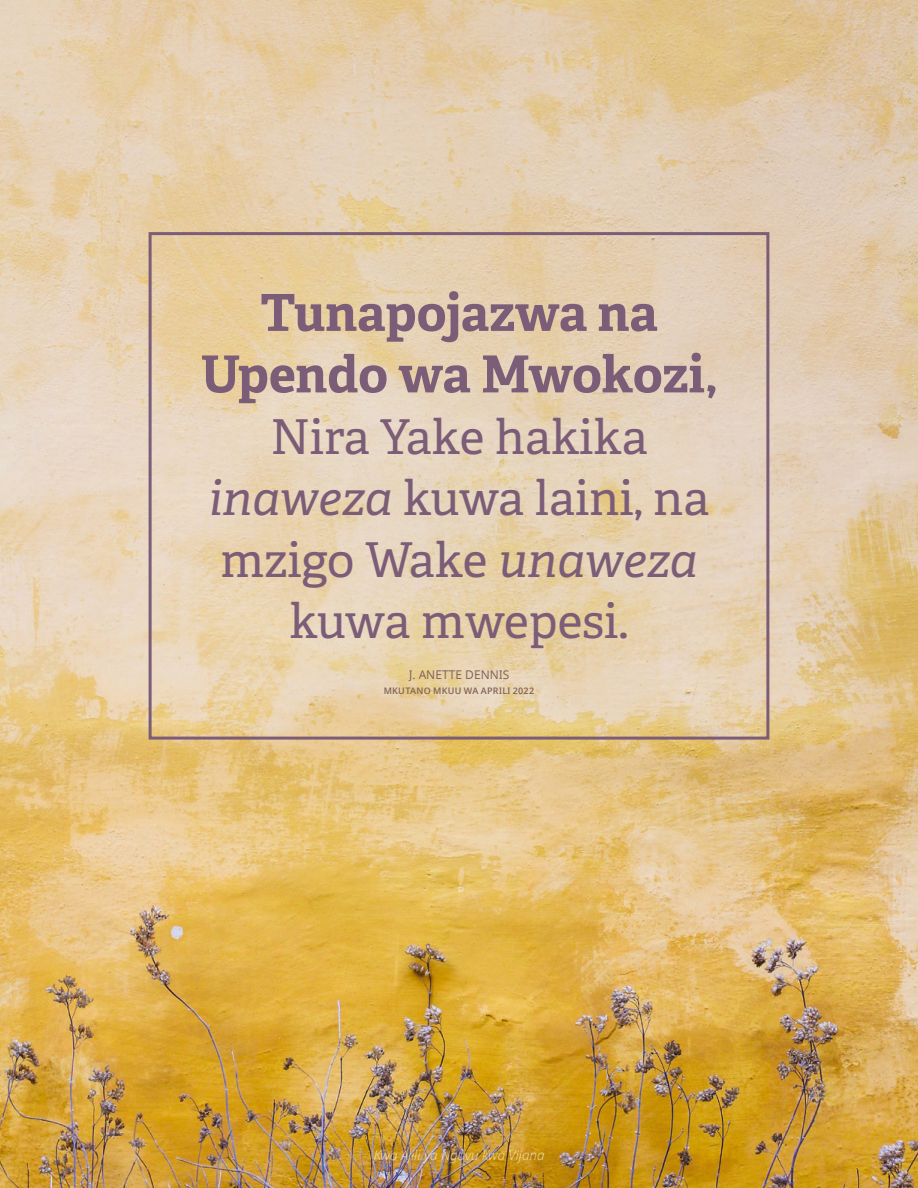
<style>
.page{position:relative;width:918px;height:1188px;background:#fff}
.page>*{position:absolute;margin:0;border:0;box-sizing:border-box;transform-origin:0 0}
.Pull_Quote_Dennis{font:700 51px/61.5px "Helam Slablds Lat";letter-spacing:-.005em;color:#7c5d77;text-align:center}
.Pull_Quote_Dennis-2{font:48px/61.5px "Helam Slablds Lat";letter-spacing:-.005em;color:#7c5d77;text-align:center}
.t1{font:italic 300 13.5px "Dots Solidlds Lat";color:#fff}
.Side_QT_Citation_cen{font:12px "Dots Solidlds Lat";color:#806157}
.Side_QT_Citation_cen-2{font:600 9px "Dots Solidlds Lat";letter-spacing:.03em;color:#806157}
.s1{font-style:italic}
</style>
<div class="page">
<img style="left:0;top:0;width:918px;height:1188px">
<div style="left:149px;top:232px;width:620px;height:508px;border:3px solid #7c5d77"></div>
<p class="Pull_Quote_Dennis" style="left:200px;top:281px;width:519px">Tunapojazwa na<br>Upendo wa Mwokozi,</p>
<p class="Pull_Quote_Dennis-2" style="left:208px;top:405px;width:503px">Nira Yake hakika <span class="s1">inaweza</span> kuwa laini, na mzigo Wake <span class="s1">unaweza </span>kuwa mwepesi.</p>
<p class="Side_QT_Citation_cen" style="left:409px;top:666px;width:102px">J. ANETTE DENNIS</p>
<p class="Side_QT_Citation_cen-2" style="left:384px;top:684px;width:152px">MKUTANO MKUU WA APRILI 2022</p>
<p class="t1" style="left:374px;top:1145px;width:172px">Kwa Ajili ya Nguvu kwa Vijana</p>
</div>
